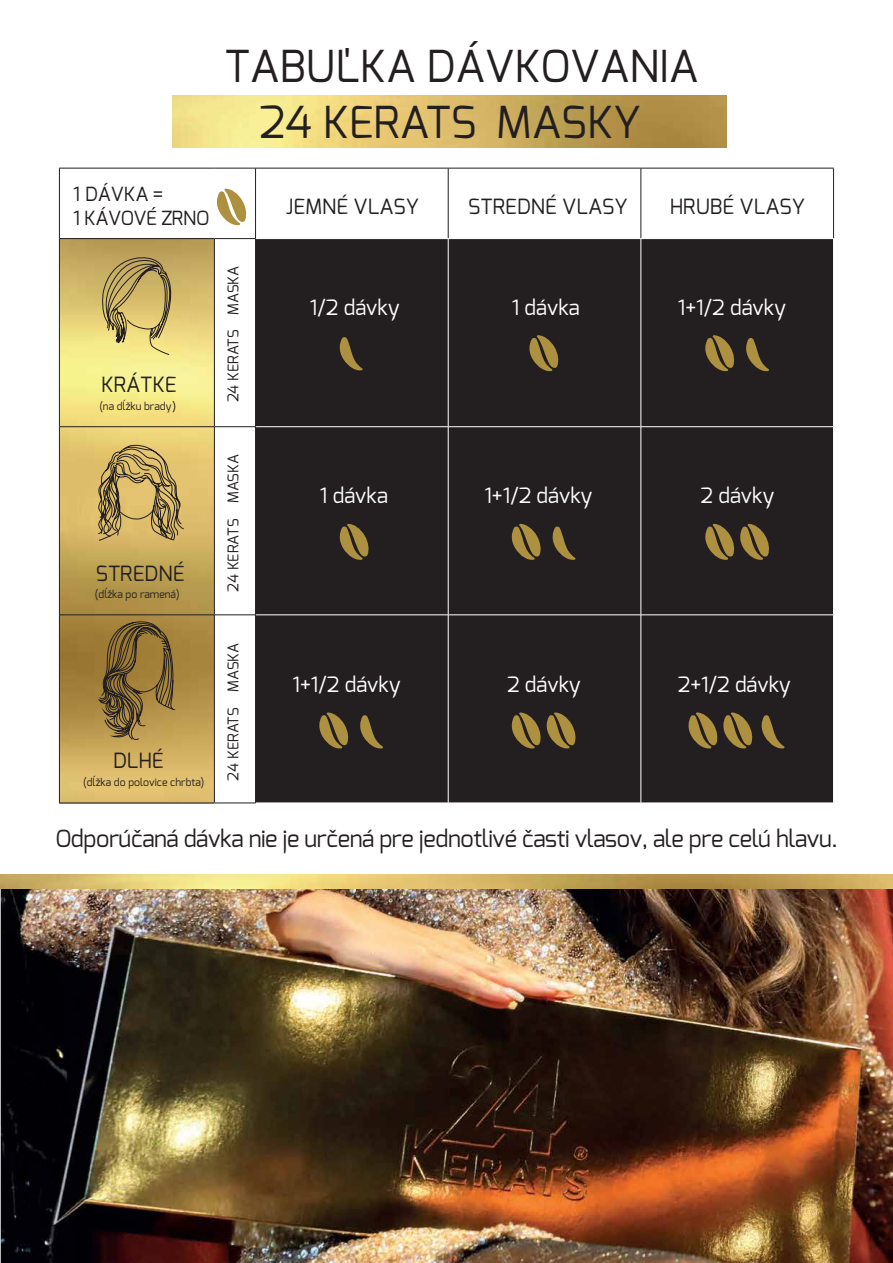
<style>
.page{position:relative;width:893px;height:1263px;background:#fff}
.page>*{position:absolute;margin:0;border:0;box-sizing:border-box;transform-origin:0 0}
.t1{font:44.1px/56.7px "Exo";color:#231f20;text-align:center}
.t2{font:23.55px "Exo";letter-spacing:-.02em;color:#231f20}
.t3{font:21px "Exo";color:#fff}
.t4{font:21px "Exo";color:#231f20}
.t5{font:19.5px/23.4px "Exo";letter-spacing:-.02em;color:#231f20}
.t6{font:14.7px "Exo";color:#231f20}
.t7{font:10.5px "Exo";color:#231f20}
.s1{font-weight:500}
</style>
<div class="page">
<img style="left:60px;top:239px;width:154px;height:564px">
<div style="left:256px;top:239px;width:577px;height:564px;background:#231f20"></div>
<hr style="left:59px;top:168px;width:155px;height:1px;background:#231f20">
<hr style="left:59px;top:168px;width:1px;height:70px;background:#231f20">
<hr style="left:214px;top:168px;width:41px;height:1px;background:#231f20">
<hr style="left:641px;top:168px;width:193px;height:1px;background:#231f20">
<hr style="left:833px;top:168px;width:1px;height:70px;background:#231f20">
<hr style="left:448px;top:168px;width:193px;height:1px;background:#231f20">
<hr style="left:641px;top:168px;width:1px;height:70px;background:#231f20">
<hr style="left:255px;top:168px;width:193px;height:1px;background:#231f20">
<hr style="left:255px;top:168px;width:1px;height:70px;background:#231f20">
<hr style="left:448px;top:168px;width:1px;height:70px;background:#231f20">
<hr style="left:448px;top:239px;width:1px;height:187px;background:#fff">
<hr style="left:641px;top:239px;width:1px;height:187px;background:#fff">
<hr style="left:448px;top:427px;width:1px;height:188px;background:#fff">
<hr style="left:448px;top:615px;width:1px;height:188px;background:#fff">
<hr style="left:256px;top:426px;width:192px;height:1px;background:#fff">
<hr style="left:448px;top:426px;width:193px;height:1px;background:#fff">
<hr style="left:256px;top:615px;width:192px;height:1px;background:#fff">
<hr style="left:448px;top:615px;width:193px;height:1px;background:#fff">
<hr style="left:641px;top:427px;width:1px;height:188px;background:#fff">
<hr style="left:641px;top:615px;width:1px;height:188px;background:#fff">
<hr style="left:641px;top:426px;width:193px;height:1px;background:#fff">
<hr style="left:641px;top:615px;width:193px;height:1px;background:#fff">
<hr style="left:214px;top:238px;width:42px;height:1px;background:#231f20">
<hr style="left:255px;top:239px;width:1px;height:187px;background:#231f20">
<hr style="left:214px;top:426px;width:42px;height:1px;background:#231f20">
<hr style="left:255px;top:427px;width:1px;height:188px;background:#231f20">
<hr style="left:214px;top:615px;width:42px;height:1px;background:#231f20">
<hr style="left:255px;top:615px;width:1px;height:188px;background:#231f20">
<hr style="left:214px;top:803px;width:42px;height:1px;background:#231f20">
<hr style="left:59px;top:615px;width:1px;height:188px;background:#231f20">
<hr style="left:214px;top:615px;width:1px;height:188px;background:#231f20">
<hr style="left:59px;top:803px;width:155px;height:1px;background:#231f20">
<hr style="left:59px;top:238px;width:155px;height:1px;background:#231f20">
<hr style="left:59px;top:239px;width:1px;height:187px;background:#231f20">
<hr style="left:214px;top:239px;width:1px;height:187px;background:#231f20">
<hr style="left:59px;top:426px;width:155px;height:1px;background:#231f20">
<hr style="left:59px;top:427px;width:1px;height:188px;background:#231f20">
<hr style="left:214px;top:427px;width:1px;height:188px;background:#231f20">
<hr style="left:59px;top:615px;width:155px;height:1px;background:#231f20">
<svg style="left:101px;top:255px;width:75px;height:101px;background:#bfab65"></svg>
<svg style="left:98px;top:443px;width:86px;height:98px;background:#b59c5c"></svg>
<svg style="left:98px;top:620px;width:80px;height:120px;background:#896e38"></svg>
<svg style="left:338px;top:336px;width:25px;height:35px"></svg>
<svg style="left:528px;top:335px;width:31px;height:37px"></svg>
<svg style="left:338px;top:524px;width:31px;height:37px"></svg>
<svg style="left:703px;top:335px;width:32px;height:37px"></svg>
<svg style="left:744px;top:337px;width:25px;height:35px"></svg>
<svg style="left:510px;top:524px;width:31px;height:37px"></svg>
<svg style="left:551px;top:526px;width:25px;height:35px"></svg>
<svg style="left:317px;top:712px;width:32px;height:37px"></svg>
<svg style="left:358px;top:715px;width:25px;height:34px"></svg>
<svg style="left:703px;top:524px;width:67px;height:37px;background:#6a5930"></svg>
<svg style="left:687px;top:712px;width:66px;height:37px;background:#6b5a30"></svg>
<svg style="left:760px;top:715px;width:25px;height:34px"></svg>
<svg style="left:510px;top:712px;width:66px;height:37px;background:#6b5a30"></svg>
<img style="left:173px;top:96px;width:554px;height:52px">
<svg style="left:217px;top:189px;width:30px;height:37px"></svg>
<img style="left:1px;top:888px;width:892px;height:375px">
<img style="left:0;top:875px;width:893px;height:13px">
<p class="t5" style="left:73px;top:183px;width:138px">1 DÁVKA =<br>1 KÁVOVÉ ZRNO</p>
<p class="t4" style="left:101px;top:371px;width:77px">KRÁTKE</p>
<p class="t7" style="left:99px;top:399px;width:78px">(na dĺžku brady<span class="s1">)</span></p>
<p class="t4" style="left:96px;top:559px;width:90px">STREDNÉ</p>
<p class="t7" style="left:95px;top:588px;width:86px">(dĺžka po ramená)</p>
<p class="t4" style="left:113px;top:747px;width:52px">DLHÉ</p>
<p class="t7" style="left:83px;top:775px;width:123px">(dĺžka do polovice chrbta)</p>
<h1 class="t1" style="left:224px;top:37px;width:475px">TABUĽKA DÁVKOVANIA<br>24 KERATS MASKY</h1>
<p class="t6" style="left:224px;top:402px;width:138px;rotate:-90deg">24 KERATS MASKA</p>
<p class="t6" style="left:224px;top:592px;width:139px;rotate:-90deg">24 KERATS MASKA</p>
<p class="t6" style="left:224px;top:781px;width:139px;rotate:-90deg">24 KERATS MASKA</p>
<p class="t4" style="left:286px;top:193px;width:135px">JEMNÉ VLASY</p>
<p class="t4" style="left:468px;top:193px;width:161px">STREDNÉ VLASY</p>
<p class="t4" style="left:670px;top:193px;width:137px">HRUBÉ VLASY</p>
<p class="t3" style="left:310px;top:294px;width:91px">1/2 dávky</p>
<p class="t3" style="left:512px;top:294px;width:70px">1 dávka</p>
<p class="t3" style="left:678px;top:294px;width:110px">1+1/2 dávky</p>
<p class="t3" style="left:320px;top:482px;width:70px">1 dávka</p>
<p class="t3" style="left:484px;top:482px;width:110px">1+1/2 dávky</p>
<p class="t3" style="left:701px;top:482px;width:75px">2 dávky</p>
<p class="t3" style="left:292px;top:671px;width:110px">1+1/2 dávky</p>
<p class="t3" style="left:507px;top:671px;width:75px">2 dávky</p>
<p class="t3" style="left:678px;top:671px;width:115px">2+1/2 dávky</p>
<p class="t2" style="left:55px;top:823px;width:784px">Odporúčaná dávka nie je určená pre jednotlivé časti vlasov, ale pre celú hlavu.</p>
</div>
